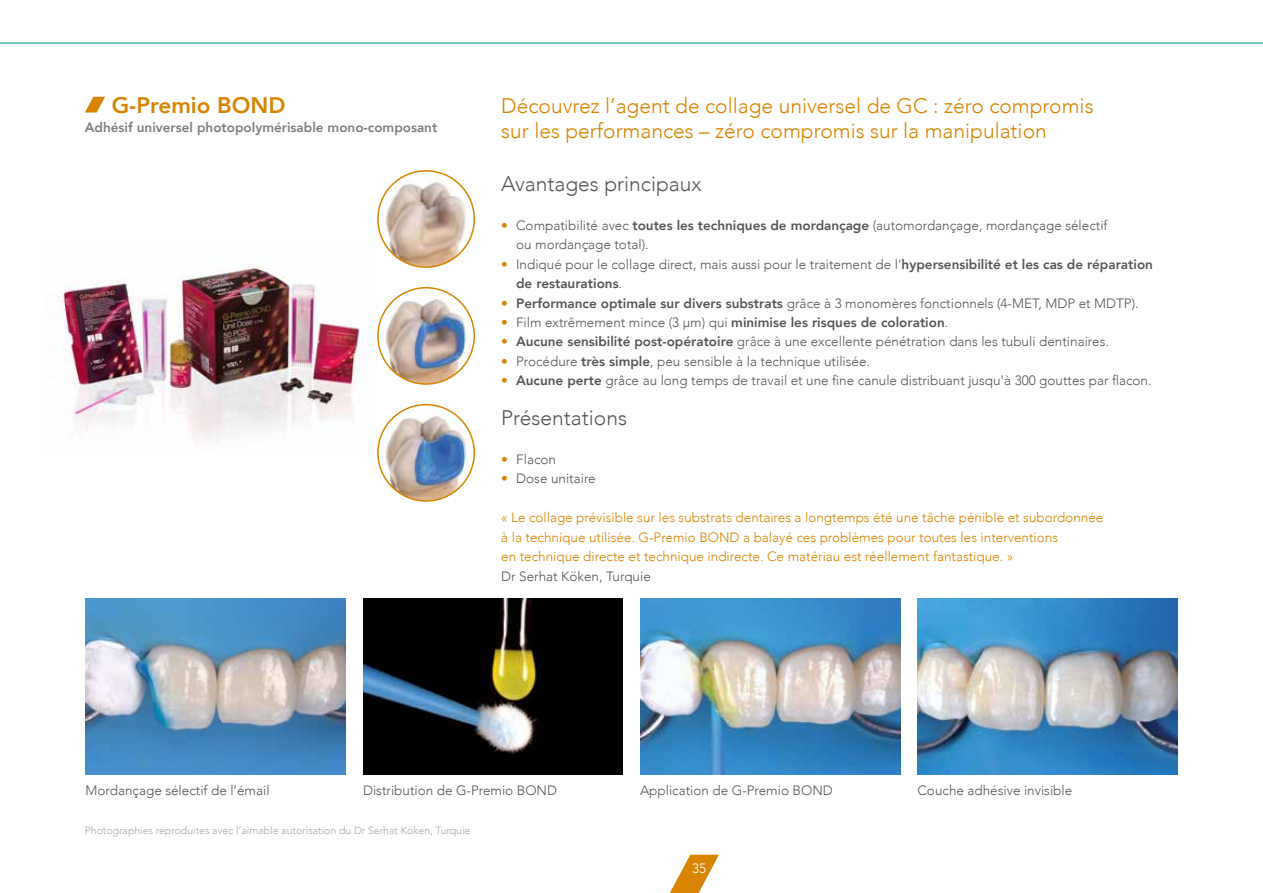
<style>
.page{position:relative;width:1263px;height:893px;background:#fff}
.page>*{position:absolute;margin:0;border:0;box-sizing:border-box;transform-origin:0 0}
.t1{font:800 22.5px "Avenir";color:#d88400}
.t2{font:300 21px/25.2px "Avenir";color:#d88400}
.t3{font:300 21px "Avenir";color:#555756}
.t4{font:300 13.5px/19.5px "Avenir";color:#555756}
.t5{font:300 13.5px/19.5px "Avenir";color:#d88400}
.t6{font:800 13.5px "Avenir";color:#555756}
.t7{font:800 13.5px "Avenir";color:#7d7f7e}
.t8{font:300 13.5px "Avenir";color:#fff}
.t9{font:300 10.5px "Avenir";color:#a7a9a9}
.s1{font-weight:800;color:#d88400}
.s2{font-weight:800}
.s3{color:#d88400}
.s4{font-weight:300}
</style>
<div class="page">
<svg style="left:670px;top:855px;width:49px;height:38px"></svg>
<img style="left:86px;top:599px;width:259px;height:175px">
<img style="left:57px;top:261px;width:307px;height:179px">
<img style="left:363px;top:599px;width:260px;height:175px">
<img style="left:640px;top:599px;width:260px;height:175px">
<img style="left:917px;top:599px;width:260px;height:175px">
<img style="left:378px;top:405px;width:96px;height:96px;border-radius:48px">
<div style="left:377px;top:404px;width:98px;height:98px;border:2px solid #d88400;border-radius:50%"></div>
<img style="left:378px;top:171px;width:96px;height:96px;border-radius:48px">
<div style="left:377px;top:170px;width:98px;height:98px;border:2px solid #d88400;border-radius:50%"></div>
<img style="left:378px;top:288px;width:96px;height:96px;border-radius:48px">
<div style="left:377px;top:287px;width:98px;height:98px;border:2px solid #d88400;border-radius:50%"></div>
<svg style="left:85px;top:97px;width:20px;height:16px"></svg>
<svg style="left:0;top:42px;width:1263px;height:2px"></svg>
<h1 class="t1" style="left:112px;top:87px;width:175px">G-Premio BOND</h1>
<p class="t7" style="left:85px;top:117px;width:354px">Adhésif universel photopolymérisable mono-composant</p>
<h2 class="t2" style="left:501px;top:93px;width:594px">Découvrez l’agent de collage universel de GC : zéro compromis sur les performances – zéro compromis sur la manipulation</h2>
<h2 class="t3" style="left:501px;top:171px;width:202px">Avantages principaux</h2>
<p class="t4" style="left:516px;top:215px;width:593px;text-indent:-15px"><span class="s1">•</span> Compatibilité avec <span class="s2">toutes les techniques de mordançage</span> (automordançage, mordançage sélectif ou mordançage total).</p>
<p class="t4" style="left:516px;top:254px;width:638px;text-indent:-15px"><span class="s1">•</span> Indiqué pour le collage direct, mais aussi pour le traitement de l’<span class="s2">hypersensibilité et les cas de réparation de restaurations</span>.</p>
<p class="t4" style="left:501px;top:293px;width:639px"><span class="s1">•</span> <span class="s2">Performance optimale sur divers substrats</span> grâce à 3 monomères fonctionnels (4-MET, MDP et MDTP).</p>
<p class="t6" style="left:501px;top:312px;width:448px"><span class="s3">•</span> <span class="s4">Film extrêmement mince (3 µm) qui</span> minimise les risques de coloration<span class="s4">.</span></p>
<p class="t4" style="left:501px;top:332px;width:609px"><span class="s1">•</span> <span class="s2">Aucune sensibilité post-opératoire</span> grâce à une excellente pénétration dans les tubuli dentinaires.</p>
<p class="t4" style="left:501px;top:352px;width:370px"><span class="s1">•</span> Procédure <span class="s2">très simple</span>, peu sensible à la technique utilisée.</p>
<p class="t4" style="left:501px;top:371px;width:652px"><span class="s1">•</span> <span class="s2">Aucune perte</span> grâce au long temps de travail et une fine canule distribuant jusqu'à 300 gouttes par flacon.</p>
<h2 class="t3" style="left:501px;top:405px;width:127px">Présentations</h2>
<p class="t4" style="left:501px;top:449px;width:56px"><span class="s1">•</span> Flacon</p>
<p class="t4" style="left:501px;top:469px;width:96px"><span class="s1">•</span> Dose unitaire</p>
<p class="t5" style="left:501px;top:508px;width:604px">« Le collage prévisible sur les substrats dentaires a longtemps été une tâche pénible et subordonnée à la technique utilisée. G-Premio BOND a balayé ces problèmes pour toutes les interventions<br>en technique directe et technique indirecte. Ce matériau est réellement fantastique. »</p>
<p class="t4" style="left:501px;top:566px;width:151px">Dr Serhat Köken, Turquie</p>
<p class="t4" style="left:86px;top:781px;width:186px">Mordançage sélectif de l’émail</p>
<p class="t4" style="left:640px;top:781px;width:194px">Application de G-Premio BOND</p>
<p class="t9" style="left:85px;top:824px;width:387px">Photographies reproduites avec l’aimable autorisation du Dr Serhat Köken, Turquie</p>
<p class="t4" style="left:363px;top:781px;width:196px">Distribution de G-Premio BOND</p>
<p class="t4" style="left:917px;top:781px;width:156px">Couche adhésive invisible</p>
<p class="t8" style="left:692px;top:860px;width:16px">35</p>
</div>
